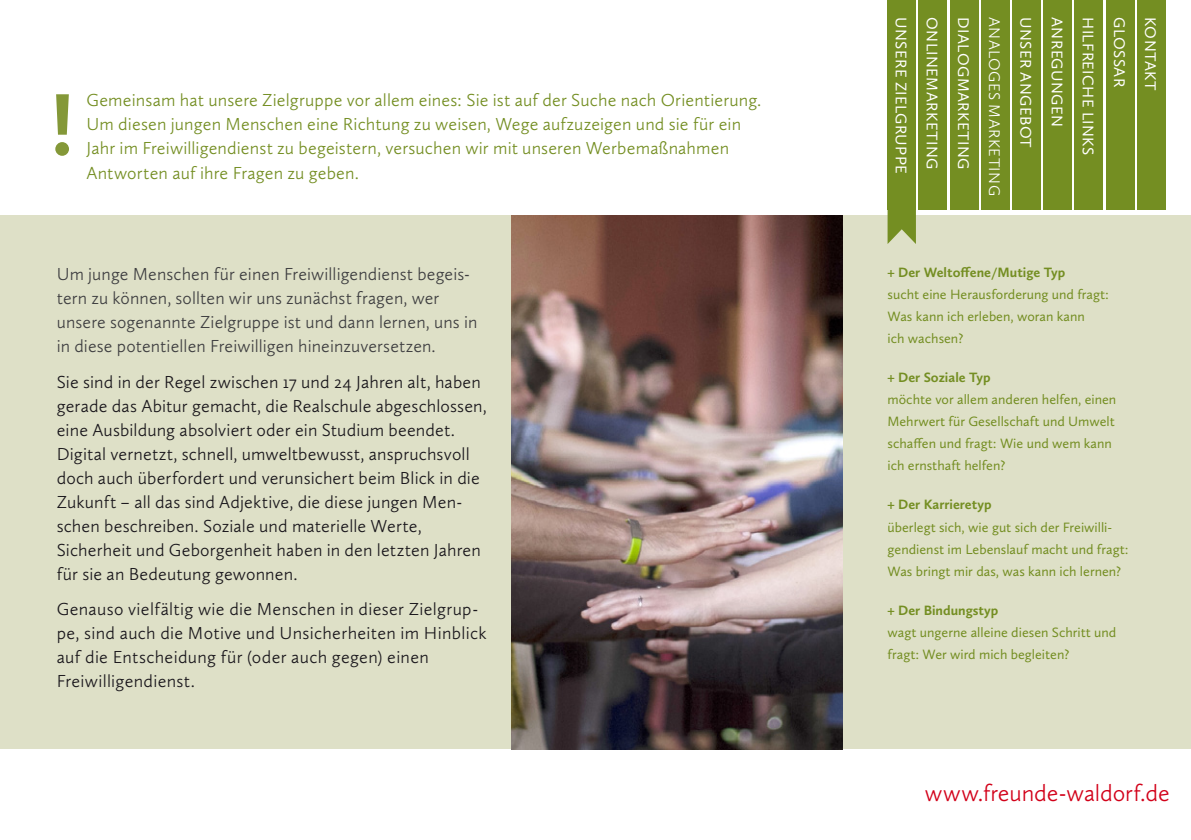
<style>
.page{position:relative;width:1191px;height:840px;background:#fff}
.page>*{position:absolute;margin:0;border:0;box-sizing:border-box;transform-origin:0 0}
.t1{font:700 89px "Calluna Sans";color:#849838}
.t2{font:300 24px "Calluna Sans";letter-spacing:-.005em;color:#d20019}
.t3{font:300 18px/24px "Calluna Sans";letter-spacing:.01em;color:#1a171c}
.t4{font:300 18px/24px "Calluna Sans";letter-spacing:.01em;color:#748e22}
.t5{font:300 18px/24px "Calluna Sans";letter-spacing:.01em;color:#3e3e40}
.t6{font:16px/31.2px "Calluna Sans";letter-spacing:.025em;color:#fff}
.t7{font:300 16px "Calluna Sans";color:#fff}
.t8{font:14px/22px "Calluna Sans";color:#748e22}
.t9{font:700 14px "Calluna Sans";color:#748e22}
</style>
<div class="page">
<div style="left:0;top:215px;width:1191px;height:533px;background:#dee0c7"></div>
<svg style="left:887px;top:210px;width:29px;height:34px"></svg>
<div style="left:981px;top:0;width:28px;height:210px;background:#748e22"></div>
<div style="left:1043px;top:0;width:28px;height:210px;background:#748e22"></div>
<div style="left:1074px;top:0;width:29px;height:210px;background:#748e22"></div>
<div style="left:1106px;top:0;width:28px;height:210px;background:#748e22"></div>
<div style="left:1137px;top:0;width:28px;height:210px;background:#748e22"></div>
<div style="left:1012px;top:0;width:28px;height:210px;background:#748e22"></div>
<div style="left:950px;top:0;width:28px;height:210px;background:#748e22"></div>
<div style="left:918px;top:0;width:29px;height:210px;background:#748e22"></div>
<div style="left:887px;top:0;width:29px;height:210px;background:#748e22"></div>
<img style="left:511px;top:215px;width:331px;height:533px">
<h1 class="t1" style="left:50px;top:70px;width:27px">!</h1>
<p class="t4" style="left:86px;top:88px;width:676px">Gemeinsam hat unsere Zielgruppe vor allem eines: Sie ist auf der Suche nach Orientierung.<br>Um diesen jungen Menschen eine Richtung zu weisen, Wege aufzuzeigen und sie für ein Jahr im Freiwilligendienst zu begeistern, versuchen wir mit unseren Werbemaßnahmen Antworten auf ihre Fragen zu geben.</p>
<p class="t5" style="left:57px;top:262px;width:422px">Um junge Menschen für einen Freiwilligendienst begeis&shy;tern zu können, sollten wir uns zunächst fragen, wer unsere sogenannte Zielgruppe ist und dann lernen, uns in in diese potentiellen Freiwilligen hineinzuversetzen.</p>
<p class="t3" style="left:57px;top:369px;width:432px">Sie sind in der Regel zwischen 17 und 24 Jahren alt, haben gerade das Abitur gemacht, die Realschule abgeschlossen, eine Ausbildung absolviert oder ein Studium beendet.<br>Digital vernetzt, schnell, umweltbewusst, anspruchsvoll doch auch überfordert und verunsichert beim Blick in die Zukunft – all das sind Adjektive, die diese jungen Men&shy;schen beschreiben. Soziale und materielle Werte, Sicherheit und Geborgenheit haben in den letzten Jahren für sie an Bedeutung gewonnen.</p>
<p class="t3" style="left:57px;top:596px;width:431px">Genauso vielfältig wie die Menschen in dieser Zielgrup&shy;pe, sind auch die Motive und Unsicherheiten im Hinblick auf die Entscheidung für (oder auch gegen) einen Freiwilligendienst.</p>
<p class="t6" style="left:979px;top:17px;width:158px;rotate:90deg">Dialogmarketing<br>Onlinemarketing unsere zielgruppe</p>
<p class="t7" style="left:1004px;top:17px;width:180px;rotate:90deg">analoges marketing</p>
<p class="t6" style="left:1072px;top:17px;width:111px;rotate:90deg">Anregungen</p>
<p class="t6" style="left:1104px;top:17px;width:140px;rotate:90deg">Hilfreich e Links</p>
<p class="t6" style="left:1135px;top:17px;width:71px;rotate:90deg">Glossar</p>
<p class="t6" style="left:1166px;top:17px;width:75px;rotate:90deg">kontakt</p>
<p class="t6" style="left:1041px;top:17px;width:132px;rotate:90deg">unser angebot</p>
<p class="t9" style="left:887px;top:264px;width:179px">+ Der Weltoffene/Mutige Typ</p>
<p class="t8" style="left:887px;top:283px;width:223px">sucht eine Herausforderung und fragt:<br>Was kann ich erleben, woran kann<br>ich wachsen?</p>
<p class="t9" style="left:887px;top:369px;width:105px">+ Der Soziale Typ</p>
<p class="t8" style="left:887px;top:388px;width:230px">möchte vor allem anderen helfen, einen Mehrwert für Gesellschaft und U mwelt schaffen und fragt: Wie und wem kann ich ernsthaft helfen?</p>
<p class="t9" style="left:887px;top:496px;width:106px">+ Der Karrieretyp</p>
<p class="t8" style="left:887px;top:515px;width:243px">überlegt sich, wie gut sich der Freiwilli&shy;gendienst im Lebenslauf macht und fragt:<br>Was bringt mir das, was kann ich lernen?</p>
<p class="t9" style="left:887px;top:601px;width:112px">+ Der Bindungstyp</p>
<p class="t8" style="left:887px;top:620px;width:230px">wagt ungerne alleine diesen Schritt und fragt: Wer wird mich begleiten?</p>
<h2 class="t2" style="left:925px;top:777px;width:246px">www.freunde-waldorf.de</h2>
</div>
